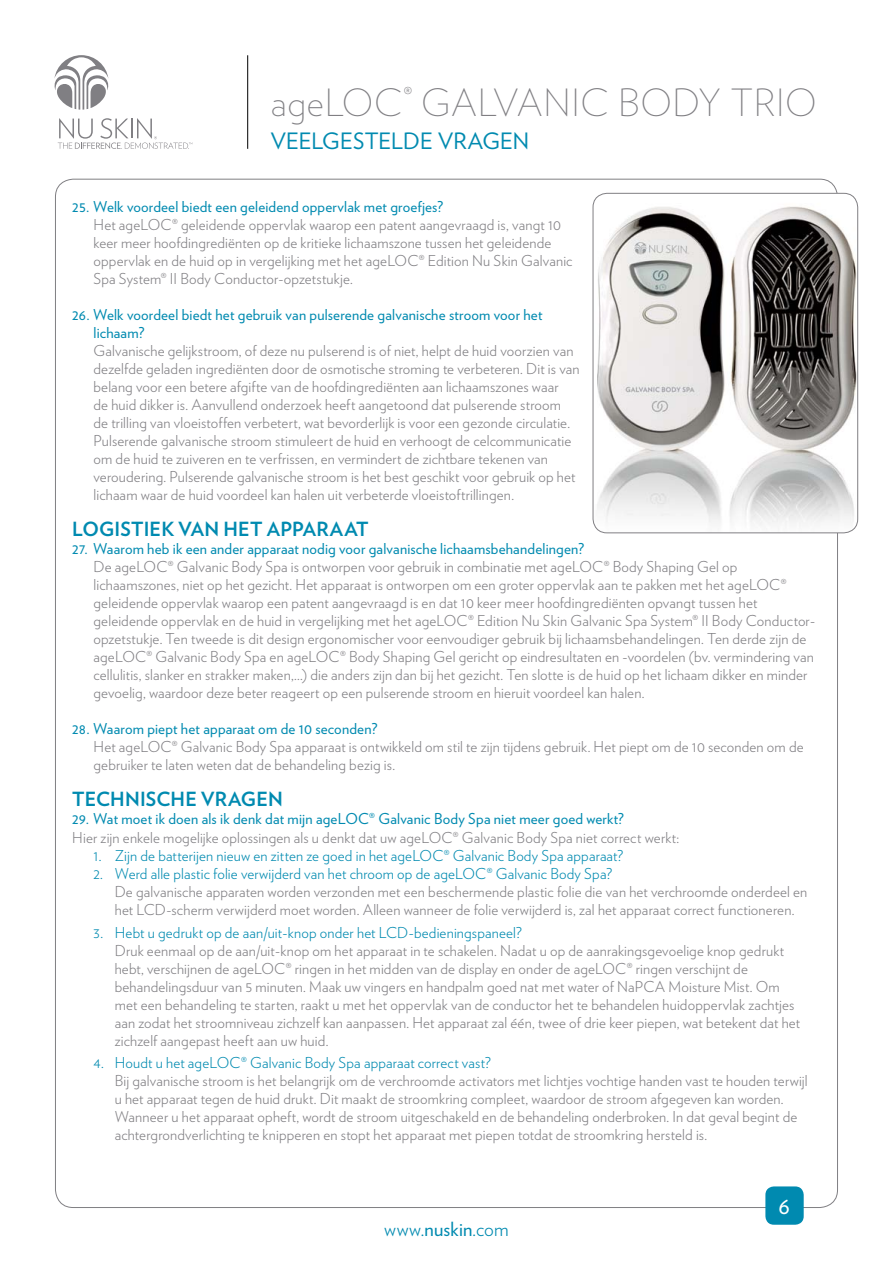
<style>
.page{position:relative;width:893px;height:1263px;background:#fff}
.page>*{position:absolute;margin:0;border:0;box-sizing:border-box;transform-origin:0 0}
.t1{font:200 37.5px "Verlag";letter-spacing:.01em;color:#807f83}
.t2{font:24px "Verlag";color:#fff}
.t3{font:22.5px "Verlag";letter-spacing:.005em;color:#008ab0}
.t4{font:700 19.5px "Verlag";letter-spacing:.01em;color:#008ab0}
.t5{font:300 19.5px "Verlag";letter-spacing:.02em;color:#008ab0}
.t6{font:300 15px/18px "Verlag";letter-spacing:.01em;color:#807f83}
.t7{font:15px/18px "Verlag";letter-spacing:.01em;color:#008ab0}
.t8{font:300 15px "Verlag";letter-spacing:.01em;color:#008ab0}
.s1{font-weight:400}
</style>
<div class="page">
<svg style="left:58px;top:118px;width:134px;height:31px"></svg>
<svg style="left:54px;top:55px;width:55px;height:55px"></svg>
<hr style="left:247px;top:55px;width:1px;height:94px;background:#000">
<div style="left:765px;top:1186px;width:39px;height:39px;background:#008ab0;border-radius:9px"></div>
<img style="left:593px;top:193px;width:265px;height:340px">
<div style="left:593px;top:193px;width:265px;height:340px;border:1px solid #807f83;border-radius:14px"></div>
<h1 class="t1" style="left:271px;top:75px;width:543px">AGELOC<sup>®</sup> GALVANIC BODY TRIO</h1>
<h3 class="t3" style="left:271px;top:124px;width:260px">Veelgestelde vragen</h3>
<p class="t7" style="left:72px;top:197px;width:372px">25. Welk voordeel biedt een geleidend oppervlak met groefjes?</p>
<p class="t6" style="left:94px;top:215px;width:481px">Het ageLOC® geleidende oppervlak waarop een patent aangevraagd is, vangt 10 keer meer hoofdingrediënten op de kritieke lichaamszone tussen het geleidende oppervlak en de huid op in vergelijking met het ageLOC® Edition Nu Skin Galvanic Spa System® II Body Conductor-opzetstukje.</p>
<p class="t7" style="left:94px;top:305px;width:450px;text-indent:-21px">26. Welk voordeel biedt het gebruik van pulserende galvanische stroom voor het lichaam?</p>
<p class="t6" style="left:94px;top:341px;width:488px">Galvanische gelijkstroom, of deze nu pulserend is of niet, helpt de huid voorzien van dezelfde geladen ingrediënten door de osmotische stroming te verbeteren. Dit is van belang voor een betere afgifte van de hoofdingrediënten aan lichaamszones waar<br>de huid dikker is. Aanvullend onderzoek heeft aangetoond dat pulserende stroom<br>de trilling van vloeistoffen verbetert, wat bevorderlijk is voor een gezonde circulatie.<br>Pulserende galvanische stroom stimuleert de huid en verhoogt de celcommunicatie om de huid te zuiveren en te verfrissen, en vermindert de zichtbare tekenen van veroudering. Pulserende galvanische stroom is het best geschikt voor gebruik op het lichaam waar de huid voordeel kan halen uit verbeterde vloeistoftrillingen.</p>
<h3 class="t4" style="left:72px;top:513px;width:298px">LOGISTIEK VAN HET APPARAAT</h3>
<p class="t7" style="left:72px;top:539px;width:513px">27. Waarom heb ik een ander apparaat nodig voor galvanische lichaamsbehandelingen?</p>
<p class="t6" style="left:94px;top:557px;width:723px">De ageLOC® Galvanic Body Spa is ontworpen voor gebruik in combinatie met ageLOC® Body Shaping Gel op lichaamszones, niet op het gezicht. Het apparaat is ontworpen om een groter oppervlak aan te pakken met het ageLOC® geleidende oppervlak waarop een patent aangevraagd is en dat 10 keer meer hoofdingrediënten opvangt tussen het geleidende oppervlak en de huid in vergelijking met het ageLOC® Edition Nu Skin Galvanic Spa System® II Body Conductor&shy;opzetstukje. Ten tweede is dit design ergonomischer voor eenvoudiger gebruik bij lichaamsbehandelingen. Ten derde zijn de ageLOC® Galvanic Body Spa en ageLOC® Body Shaping Gel gericht op eindresultaten en -voordelen (bv. vermindering van cellulitis, slanker en strakker maken,...) die anders zijn dan bij het gezicht. Ten slotte is de huid op het lichaam dikker en minder gevoelig, waardoor deze beter reageert op een pulserende stroom en hieruit voordeel kan halen.</p>
<p class="t7" style="left:72px;top:719px;width:307px">28. Waarom piept het apparaat om de 10 seconden?</p>
<p class="t6" style="left:94px;top:737px;width:712px">Het ageLOC® Galvanic Body Spa apparaat is ontwikkeld om stil te zijn tijdens gebruik. Het piept om de 10 seconden om de gebruiker te laten weten dat de behandeling bezig is.</p>
<h3 class="t4" style="left:72px;top:783px;width:212px">TECHNISCHE VRAGEN</h3>
<p class="t7" style="left:72px;top:809px;width:553px">29. Wat moet ik doen als ik denk dat mijn ageLOC® Galvanic Body Spa niet meer goed werkt?</p>
<p class="t6" style="left:72px;top:828px;width:608px">Hier zijn enkele mogelijke oplossingen als u denkt dat uw ageLOC® Galvanic Body Spa niet correct werkt:</p>
<p class="t8" style="left:94px;top:845px;width:531px">1. Zijn de batterijen nieuw en zitten ze goed in het ageLOC® Galvanic Body Spa apparaat?</p>
<p class="t8" style="left:94px;top:863px;width:520px">2. Werd alle plastic folie verwijderd van het chroom op de ageLOC® Galvanic Body Spa?</p>
<p class="t6" style="left:115px;top:882px;width:694px">De galvanische apparaten worden verzonden met een beschermende plastic folie die van het verchroomde onderdeel en het LCD-scherm verwijderd moet worden. Alleen wanneer de folie verwijderd is, zal het apparaat correct functioneren.</p>
<p class="t8" style="left:93px;top:921px;width:430px">3. Hebt u gedrukt op de aan/uit-knop onder het LCD-bedieningspaneel?</p>
<p class="t6" style="left:115px;top:940px;width:687px">Druk eenmaal op de aan/uit-knop om het apparaat in te schakelen. Nadat u op de aanrakingsgevoelige knop gedrukt hebt, verschijnen de ageLOC® ringen in het midden van de display en onder de ageLOC® ringen verschijnt de behandelingsduur van 5 minuten. Maak uw vingers en handpalm goed nat met water of NaPCA Moisture Mist. Om met een behandeling te starten, raakt u met het oppervlak van de conductor het te behandelen huidoppervlak zachtjes aan zodat het stroomniveau zichzelf kan aanpassen. Het apparaat zal één, twee of drie keer piepen, wat betekent dat het zichzelf aangepast heeft aan uw huid.</p>
<p class="t8" style="left:93px;top:1051px;width:399px">4. Houdt u het ageLOC® Galvanic Body Spa apparaat correct vast?</p>
<p class="t6" style="left:115px;top:1071px;width:694px">Bij galvanische stroom is het belangrijk om de verchroomde activators met lichtjes vochtige handen vast te houden terwijl u het apparaat tegen de huid drukt. Dit maakt de stroomkring compleet, waardoor de stroom afgegeven kan worden.<br>Wanneer u het apparaat opheft, wordt de stroom uitgeschakeld en de behandeling onderbroken. In dat geval begint de achtergrondverlichting te knipperen en stopt het apparaat met piepen totdat de stroomkring hersteld is.</p>
<h3 class="t5" style="left:384px;top:1215px;width:126px">www.<span class="s1">nuskin</span>.com</h3>
<h2 class="t2" style="left:778px;top:1187px;width:13px">6</h2>
</div>
